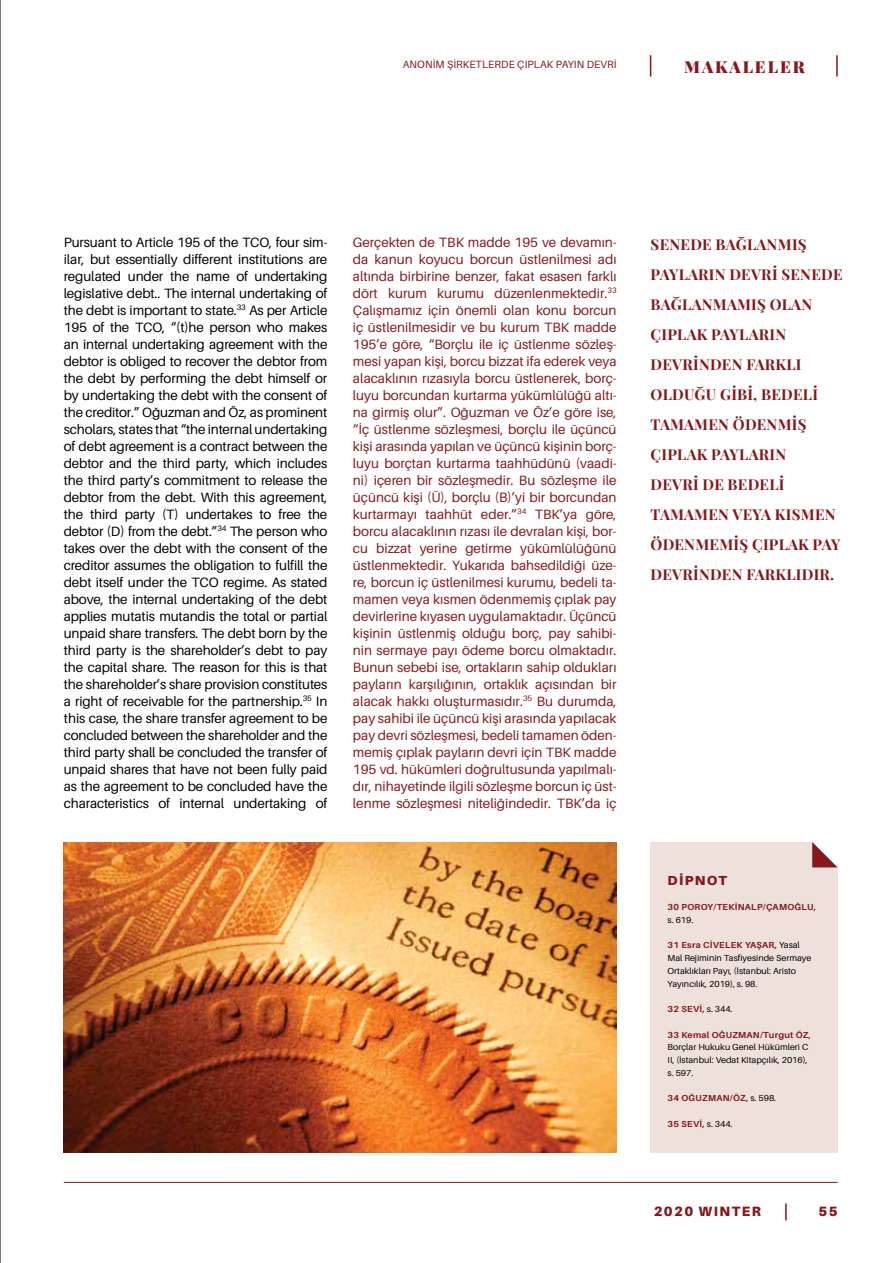
<style>
.page{position:relative;width:893px;height:1263px;background:#fff}
.page>*{position:absolute;margin:0;border:0;box-sizing:border-box;transform-origin:0 0}
.t1{font:900 16.5px "Playfair Display";letter-spacing:.12em;color:#87171a}
.t2{font:700 15px/30px "Playfair Display";letter-spacing:.02em;color:#87171a}
.t3{font:13.5px/17px "Aileron";letter-spacing:-.01em;color:#000;text-align:justify}
.t4{font:13.5px/17px "Aileron";color:#87171a;text-align:justify}
.t5{font:900 13.5px "Aileron";letter-spacing:.11em;color:#87171a}
.t6{font:900 13.05px "Aileron";letter-spacing:.1em;color:#87171a}
.t7{font:10.5px "Aileron";letter-spacing:.01em;color:#87171a}
.t8{font:8.7px/12.8px "Aileron";color:#000}
.t9{font:700 8.7px "Aileron";letter-spacing:.03em;color:#87171a}
.s1{font-weight:700;color:#87171a}
.s2{font-weight:400;color:#000}
</style>
<div class="page">
<hr style="left:64px;top:1182px;width:774px;height:1px;background:#87171a">
<svg style="left:785px;top:1203px;width:2px;height:17px"></svg>
<svg style="left:650px;top:55px;width:1px;height:22px"></svg>
<hr style="left:836px;top:55px;width:2px;height:22px;background:#87171a">
<hr style="left:0;top:0;width:1px;height:1263px;background:#000">
<img style="left:64px;top:842px;width:553px;height:310px">
<div style="left:651px;top:842px;width:187px;height:310px;background:#eee1db"></div>
<svg style="left:812px;top:842px;width:26px;height:25px"></svg>
<p class="t7" style="left:403px;top:59px;width:215px">ANONİM ŞİRKETLERDE ÇIPLAK PAYIN DEVRİ</p>
<p class="t1" style="left:684px;top:54px;width:122px">MAKALELER</p>
<p class="t3" style="left:64px;top:234px;width:265px">Pursuant to Article 195 of the TCO, four sim&shy;ilar, but essentially different institutions are regulated under the name of undertaking legislative debt.. The internal undertaking of the debt is important to state.<sup>33</sup> As per Article 195 of the TCO, “(t)he person who makes an internal undertaking agreement with the debtor is obliged to recover the debtor from the debt by performing the debt himself or by undertaking the debt with the consent of the creditor.” Oğuzman and Öz, as prominent scholars, states that “the internal undertaking of debt agreement is a contract between the debtor and the third party, which includes the third party’s commitment to release the debtor from the debt. With this agreement, the third party (T) undertakes to free the debtor (D) from the debt.”<sup>34</sup> The person who takes over the debt with the consent of the creditor assumes the obligation to fulfill the debt itself under the TCO regime. As stated above, the internal undertaking of the debt applies mutatis mutandis the total or partial unpaid share transfers. The debt born by the third party is the shareholder’s debt to pay the capital share. The reason for this is that the shareholder’s share provision constitutes a right of receivable for the partnership.<sup>35</sup> In this case, the share transfer agreement to be concluded between the shareholder and the third party shall be concluded the transfer of unpaid shares that have not been fully paid as the agreement to be concluded have the characteristics of internal undertaking of</p>
<p class="t4" style="left:353px;top:234px;width:265px">Gerçekten de TBK madde 195 ve devamın&shy;da kanun koyucu borcun üstlenilmesi adı altında birbirine benzer, fakat esasen farklı dört kurum kurumu düzenlenmektedir.<sup>33<br></sup>Çalışmamız için önemli olan konu borcun iç üstlenilmesidir ve bu kurum TBK madde 195’e göre, “Borçlu ile iç üstlenme sözleş&shy;mesi yapan kişi, borcu bizzat ifa ederek veya alacaklının rızasıyla borcu üstlenerek, borç&shy;luyu borcundan kurtarma yükümlülüğü altı&shy;na girmiş olur”. Oğuzman ve Öz’e göre ise, “İç üstlenme sözleşmesi, borçlu ile üçüncü kişi arasında yapılan ve üçüncü kişinin borç&shy;luyu borçtan kurtarma taahhüdünü (vaadi&shy;ni) içeren bir sözleşmedir. Bu sözleşme ile üçüncü kişi (Ü), borçlu (B)’yi bir borcundan kurtarmayı taahhüt eder.”<sup>34</sup> TBK’ya göre, borcu alacaklının rızası ile devralan kişi, bor&shy;cu bizzat yerine getirme yükümlülüğünü üstlenmektedir. Yukarıda bahsedildiği üze&shy;re, borcun iç üstlenilmesi kurumu, bedeli ta&shy;mamen veya kısmen ödenmemiş çıplak pay devirlerine kıyasen uygulamaktadır. Üçüncü kişinin üstlenmiş olduğu borç, pay sahibi&shy;nin sermaye payı ödeme borcu olmaktadır.<br>Bunun sebebi ise, ortakların sahip oldukları payların karşılığının, ortaklık açısından bir alacak hakkı oluşturmasıdır.<sup>35</sup> Bu durumda, pay sahibi ile üçüncü kişi arasında yapılacak pay devri sözleşmesi, bedeli tamamen öden&shy;memiş çıplak payların devri için TBK madde 195 vd. hükümleri doğrultusunda yapılmalı&shy;dır, nihayetinde ilgili sözleşme borcun iç üst&shy;lenme sözleşmesi niteliğindedir. TBK’da iç</p>
<p class="t2" style="left:651px;top:228px;width:193px">SENEDE BAĞLANMIŞ<br>PAYLARIN DEVRI SENEDE<br>BAĞLANMAMIŞ OLAN<br>ÇIPLAK PAYLARIN<br>DEVRINDEN FARKLI<br>OLDUĞU GIBI, BEDELI<br>TAMAMEN ÖDENMIŞ<br>ÇIPLAK PAYLARIN<br>DEVRI DE BEDELI<br>TAMAMEN VEYA KISMEN<br>ÖDENMEMIŞ ÇIPLAK PAY<br>DEVRINDEN FARKLIDIR.</p>
<p class="t6" style="left:668px;top:872px;width:61px">DİPNOT</p>
<p class="t9" style="left:668px;top:902px;width:150px">30 POROY/TEKİNALP/ÇAMOĞLU,</p>
<p class="t8" style="left:668px;top:913px;width:27px">s. 619.</p>
<p class="t8" style="left:668px;top:939px;width:145px"><span class="s1">31 Esra CİVELEK YAŞAR,</span> Yasal<br>Mal Rejiminin Tasfiyesinde Sermaye<br>Ortaklıkları Payı, (İstanbul: Aristo<br>Yayıncılık, 2019), s. 98.</p>
<p class="t9" style="left:668px;top:1004px;width:66px">32 SEVİ, <span class="s2">s. 344.</span></p>
<p class="t8" style="left:668px;top:1028px;width:145px"><span class="s1">33 Kemal OĞUZMAN/Turgut ÖZ</span>,<br>Borçlar Hukuku Genel Hükümleri C<br>II, (İstanbul: Vedat Kitapçılık, 2016), s. 597.</p>
<p class="t9" style="left:668px;top:1093px;width:110px">34 OĞUZMAN/ÖZ, <span class="s2">s. 598.</span></p>
<p class="t9" style="left:668px;top:1119px;width:66px">35 SEVİ, <span class="s2">s. 344.</span></p>
<p class="t5" style="left:654px;top:1203px;width:109px">2020 WINTER</p>
<p class="t5" style="left:818px;top:1203px;width:21px">55</p>
</div>
